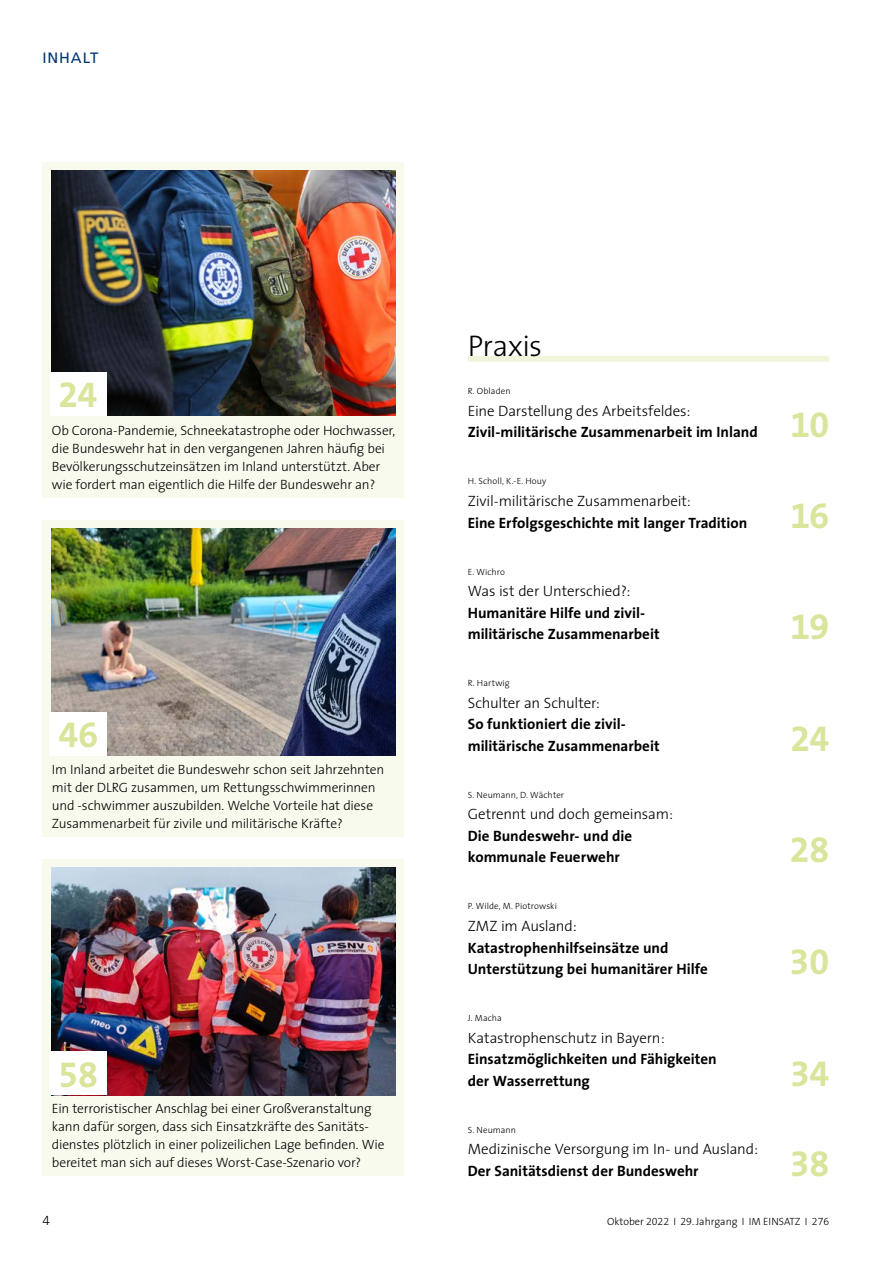
<style>
.page{position:relative;width:893px;height:1263px;background:#fff}
.page>*{position:absolute;margin:0;border:0;box-sizing:border-box;transform-origin:0 0}
.t1{font:36px "The Sans Bold Expert";letter-spacing:-.015em;color:#dae49b}
.t2{font:300 30px "The Sans";letter-spacing:-.02em;color:#000}
.t3{font:700 15px/21.6px "The Sans";color:#000}
.t4{font:300 15px "The Sans";letter-spacing:-.01em;color:#000}
.t5{font:15px "Frutiger";letter-spacing:.06em;color:#003770}
.t6{font:300 13.5px/18px "The Sans";letter-spacing:-.015em;color:#000}
.t7{font:13.5px "The Sans Light Expert";color:#000}
.t8{font:300 10.5px "The Sans";color:#000}
.t9{font:300 9px "The Sans";letter-spacing:.01em;color:#000}
.s1{font-family:"The Sans Light Expert";font-weight:400}
</style>
<div class="page">
<div style="left:43px;top:859px;width:361px;height:317px;background:#f8faed"></div>
<img style="left:51px;top:867px;width:344px;height:228px">
<div style="left:50px;top:1052px;width:57px;height:43px;background:#fff"></div>
<div style="left:43px;top:520px;width:361px;height:317px;background:#f8faed"></div>
<img style="left:51px;top:528px;width:344px;height:228px">
<div style="left:50px;top:713px;width:57px;height:43px;background:#fff"></div>
<div style="left:43px;top:162px;width:361px;height:335px;background:#f8faed"></div>
<img style="left:51px;top:170px;width:344px;height:245px">
<div style="left:50px;top:372px;width:57px;height:43px;background:#fff"></div>
<div style="left:468px;top:356px;width:361px;height:6px;background:#f1f5db"></div>
<p class="t5" style="left:43px;top:49px;width:57px">INHALT</p>
<h1 class="t1" style="left:58px;top:365px;width:40px">24</h1>
<p class="t6" style="left:52px;top:421px;width:345px">Ob Corona-Pandemie, Schneekatastrophe oder Hochwasser, die Bundeswehr hat in den vergangenen Jahren häufig bei Bevölkerungsschutzeinsätzen im Inland unterstützt. Aber wie fordert man eigentlich die Hilfe der Bundeswehr an?</p>
<h1 class="t1" style="left:58px;top:705px;width:41px">46</h1>
<p class="t6" style="left:52px;top:760px;width:334px">Im Inland arbeitet die Bundeswehr schon seit Jahrzehnten mit der DLRG zusammen, um Rettungsschwimmerinnen und -schwimmer auszubilden. Welche Vorteile hat diese Zusammenarbeit für zivile und militärische Kräfte?</p>
<h1 class="t1" style="left:58px;top:1044px;width:41px">58</h1>
<p class="t6" style="left:52px;top:1099px;width:334px">Ein terroristischer Anschlag bei einer Großveranstaltung kann dafür sorgen, dass sich Einsatzkräfte des Sanitäts&shy;dienstes plötzlich in einer polizeilichen Lage befinden. Wie bereitet man sich auf dieses Worst-Case-Szenario vor?</p>
<p class="t7" style="left:43px;top:1209px;width:9px">4</p>
<h2 class="t2" style="left:468px;top:321px;width:76px">Praxis</h2>
<p class="t9" style="left:468px;top:384px;width:44px">R. Obladen</p>
<p class="t4" style="left:468px;top:398px;width:224px">Eine Darstellung des Arbeitsfeldes:</p>
<p class="t3" style="left:468px;top:421px;width:291px">Zivil-militärische Zusammenarbeit im Inland</p>
<p class="t9" style="left:468px;top:474px;width:80px">H. Scholl, K.-E. Houy</p>
<p class="t4" style="left:468px;top:488px;width:225px">Zivil-militärische Zusammenarbeit:</p>
<p class="t3" style="left:468px;top:511px;width:281px">Eine Erfolgsgeschichte mit langer Tradition</p>
<h1 class="t1" style="left:790px;top:395px;width:40px">10</h1>
<h1 class="t1" style="left:790px;top:485px;width:40px">16</h1>
<p class="t9" style="left:468px;top:564px;width:39px">E. Wichro</p>
<p class="t4" style="left:468px;top:579px;width:164px">Was ist der Unterschied?:</p>
<p class="t3" style="left:468px;top:601px;width:193px">Humanitäre Hilfe und zivil&shy;militärische Zusammenarbeit</p>
<h1 class="t1" style="left:790px;top:597px;width:40px">19</h1>
<p class="t9" style="left:468px;top:676px;width:44px">R. Hartwig</p>
<p class="t4" style="left:468px;top:690px;width:134px">Schulter an Schulter:</p>
<p class="t3" style="left:468px;top:713px;width:193px">So funktioniert die zivil&shy;militärische Zusammenarbeit</p>
<h1 class="t1" style="left:790px;top:708px;width:40px">24</h1>
<p class="t9" style="left:468px;top:787px;width:98px">S. Neumann, D. Wächter</p>
<p class="t4" style="left:468px;top:802px;width:207px">Getrennt und doch gemeinsam:</p>
<p class="t3" style="left:468px;top:825px;width:166px">Die Bundeswehr- und die kommunale Feuerwehr</p>
<h1 class="t1" style="left:790px;top:820px;width:41px">28</h1>
<p class="t9" style="left:468px;top:899px;width:91px">P. Wilde, M. Piotrowski</p>
<p class="t4" style="left:468px;top:913px;width:111px">ZMZ im Ausland:</p>
<p class="t3" style="left:468px;top:936px;width:242px">Katastrophenhilfseinsätze und<br>Unterstützung bei humanitärer Hilfe</p>
<h1 class="t1" style="left:789px;top:932px;width:41px">30</h1>
<p class="t9" style="left:468px;top:1011px;width:35px">J. Macha</p>
<p class="t4" style="left:468px;top:1025px;width:198px">Katastrophenschutz in Bayern:</p>
<p class="t3" style="left:468px;top:1048px;width:251px">Einsatzmöglichkeiten und Fähigkeiten der Wasserrettung</p>
<h1 class="t1" style="left:790px;top:1043px;width:41px">34</h1>
<p class="t9" style="left:468px;top:1122px;width:50px">S. Neumann</p>
<p class="t4" style="left:468px;top:1137px;width:292px">Medizinische Versorgung im In- und Ausland:</p>
<p class="t3" style="left:468px;top:1159px;width:232px">Der Sanitätsdienst der Bundeswehr</p>
<h1 class="t1" style="left:790px;top:1133px;width:41px">38</h1>
<p class="t8" style="left:607px;top:1212px;width:224px">Oktober <span class="s1">2022</span> I <span class="s1">29</span>. Jahrgang I IM EINSATZ I <span class="s1">276</span></p>
</div>
